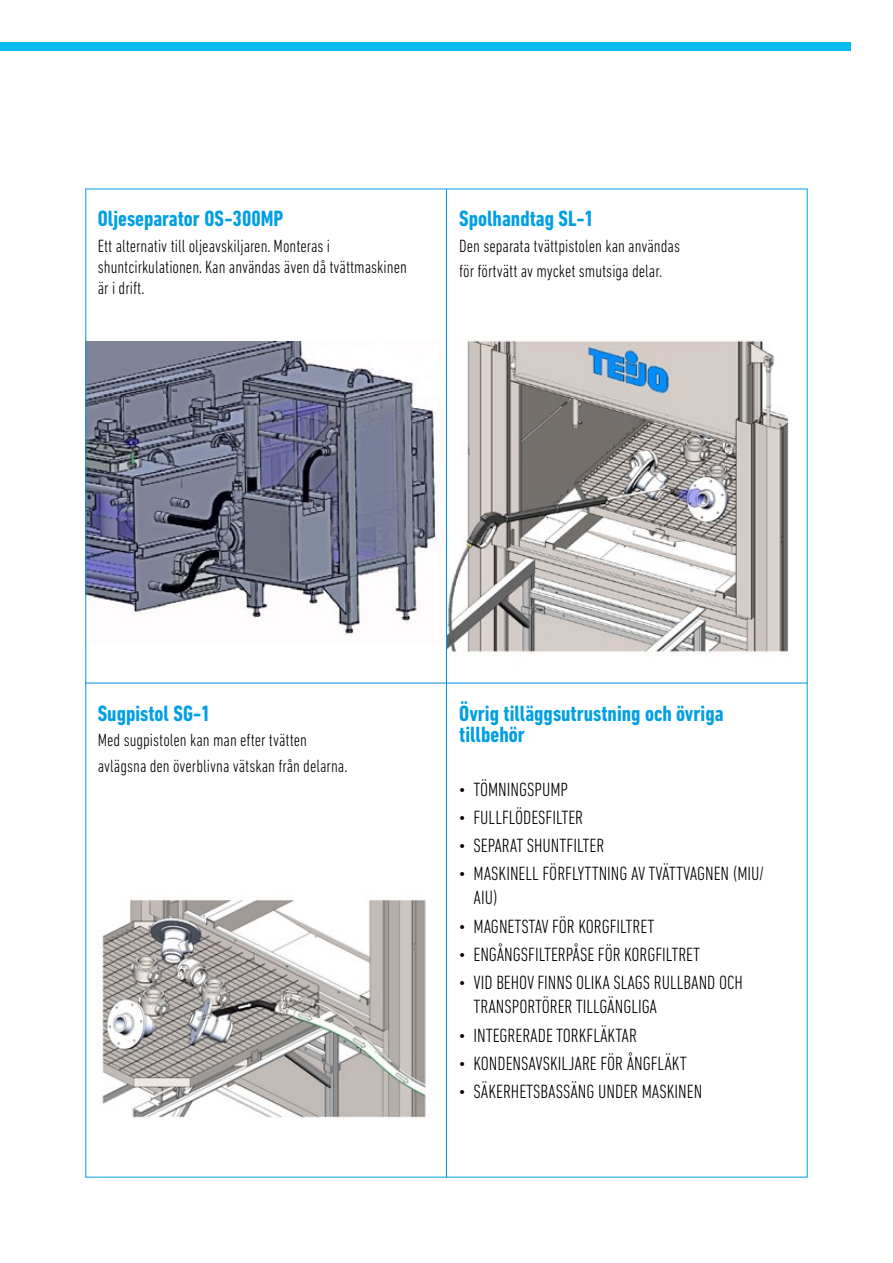
<style>
.page{position:relative;width:893px;height:1263px;background:#fff}
.page>*{position:absolute;margin:0;border:0;box-sizing:border-box;transform-origin:0 0}
.t1{font:700 condensed 22.5px/21px "DIN Next LT Pro";color:#009fe3}
.t2{font:300 condensed 19.5px/24px "DIN Next LT Pro";color:#000}
.t3{font:300 condensed 18px/21px "DIN Next LT Pro";color:#000}
</style>
<div class="page">
<img style="left:87px;top:341px;width:350px;height:294px">
<img style="left:447px;top:340px;width:352px;height:343px">
<img style="left:102px;top:899px;width:324px;height:219px">
<hr style="left:446px;top:189px;width:1px;height:988px;background:#0095db">
<hr style="left:85px;top:683px;width:723px;height:1px;background:#0095db">
<div style="left:0;top:43px;width:850px;height:8px;background:#0bbbef"></div>
<p class="t1" style="left:98px;top:208px;width:187px">Oljeseparator OS-300MP</p>
<p class="t3" style="left:98px;top:235px;width:311px">Ett alternativ till oljeavskiljaren. Monteras i shuntcirkulationen. Kan användas även då tvättmaskinen är i drift.</p>
<p class="t1" style="left:459px;top:208px;width:136px">Spolhandtag SL-1</p>
<p class="t3" style="left:459px;top:233px;width:222px;line-height:25.2px">Den separata tvättpistolen kan användas för förtvätt av mycket smutsiga delar.</p>
<p class="t1" style="left:98px;top:703px;width:114px">Sugpistol SG-1</p>
<p class="t3" style="left:98px;top:727px;width:251px;line-height:25.2px">Med sugpistolen kan man efter tvätten avlägsna den överblivna vätskan från delarna.</p>
<p class="t1" style="left:459px;top:703px;width:266px">Övrig tilläggsutrustning och övriga tillbehör</p>
<p class="t2" style="left:458px;top:777px;width:111px">• TÖMNINGSPUMP</p>
<p class="t2" style="left:458px;top:805px;width:126px">• FULLFLÖDESFILTER</p>
<p class="t2" style="left:458px;top:833px;width:147px">• SEPARAT SHUNTFILTER</p>
<p class="t2" style="left:473px;top:862px;width:292px;text-indent:-15px">• MASKINELL FÖRFLYTTNING AV TVÄTTVAGNEN (MIU/<br>AIU)</p>
<p class="t2" style="left:458px;top:914px;width:197px">• MAGNETSTAV FÖR KORGFILTRET</p>
<p class="t2" style="left:458px;top:942px;width:243px">• ENGÅNGSFILTERPÅSE FÖR KORGFILTRET</p>
<p class="t2" style="left:473px;top:970px;width:271px;text-indent:-15px">• VID BEHOV FINNS OLIKA SLAGS RULLBAND OCH<br>TRANSPORTÖRER TILLGÄNGLIGA</p>
<p class="t2" style="left:458px;top:1023px;width:180px">• INTEGRERADE TORKFLÄKTAR</p>
<p class="t2" style="left:458px;top:1051px;width:230px">• KONDENSAVSKILJARE FÖR ÅNGFLÄKT</p>
<p class="t2" style="left:458px;top:1079px;width:245px">• SÄKERHETSBASSÄNG UNDER MASKINEN</p>
</div>
